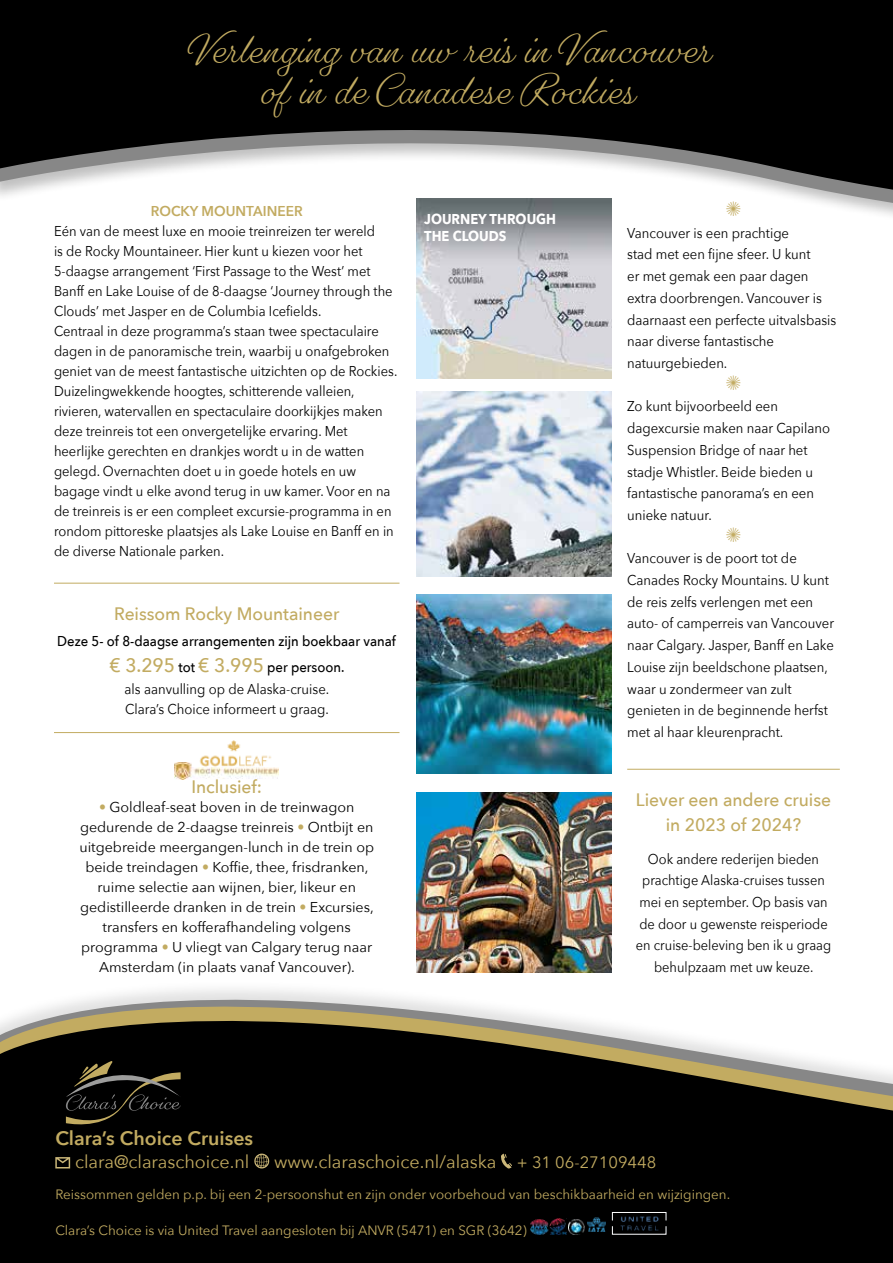
<style>
.page{position:relative;width:893px;height:1263px;background:#fff}
.page>*{position:absolute;margin:0;border:0;box-sizing:border-box;transform-origin:0 0}
.t1{font:500 40.5px/40.5px "Gautreaux";letter-spacing:.01em;color:#c2ab61;text-align:center;scale:.88 1}
.t2{font:600 19.5px "Avenir Next";color:#c2ab61}
.t3{font:500 18px/25.3px "Avenir Next";color:#c2ab61;text-align:center}
.t4{font:18px "Avenir Next";color:#c2ab61}
.t5{font:14.25px/20px "Avenir Next";color:#000;scale:.91 1}
.t6{font:14.25px/21.8px "Avenir Next";color:#000;scale:.92 1}
.t7{font:14.25px/20px "Avenir Next";color:#000;text-align:center}
.t8{font:14.25px/21.8px "Avenir Next";color:#000;text-align:center;scale:.9 1}
.t9{font:500 14.25px/26px "Avenir Next";color:#000;text-align:center;scale:.92 1}
.t10{font:700 14.25px/17.1px "Avenir Next";color:#fff;scale:.91 1}
.t11{font:600 14.25px "Avenir Next";color:#c2ab61;scale:.96 1}
.t12{font:13.5px "Avenir Next";color:#c2ab61}
.s1{font-size:19.5px;color:#c2ab61}
.s2{font-weight:700;color:#c2ab61}
.s3{font-size:16.5px}
</style>
<div class="page">
<img style="left:416px;top:270px;width:195px;height:108px">
<img style="left:416px;top:392px;width:195px;height:184px">
<hr style="left:627px;top:769px;width:213px;height:1px;background:#c2ab61">
<div style="left:0;top:31px;width:893px;height:239px;background:#000;opacity:.25"></div>
<svg style="left:0;top:251px;width:893px;height:13px"></svg>
<svg style="left:0;top:0;width:893px;height:251px;fill:#000"></svg>
<hr style="left:54px;top:583px;width:345px;height:1px;background:#c2ab61">
<hr style="left:54px;top:732px;width:345px;height:1px;background:#c2ab61">
<img style="left:175px;top:762px;width:104px;height:18px">
<img style="left:192px;top:740px;width:87px;height:26px">
<svg style="left:106px;top:990px;width:277px;height:7px;fill:#f0f0f0"></svg>
<svg style="left:36px;top:997px;width:469px;height:14px"></svg>
<svg style="left:0;top:1011px;width:893px;height:252px;background:#22211d"></svg>
<svg style="left:66px;top:1047px;width:115px;height:84px;background:#171611"></svg>
<svg style="left:55px;top:1157px;width:15px;height:11px"></svg>
<svg style="left:254px;top:1153px;width:15px;height:15px"></svg>
<svg style="left:501px;top:1153px;width:11px;height:16px"></svg>
<img style="left:530px;top:1219px;width:18px;height:15px">
<img style="left:550px;top:1219px;width:34px;height:15px">
<img style="left:587px;top:1217px;width:19px;height:15px">
<svg style="left:612px;top:1212px;width:55px;height:23px"></svg>
<img style="left:416px;top:594px;width:195px;height:180px">
<img style="left:416px;top:793px;width:195px;height:179px">
<svg style="left:726px;top:201px;width:14px;height:15px"></svg>
<h1 class="t1" style="left:183px;top:28px;width:599px">Verlenging van uw reis in Vancouver of in de Canadese Rockies</h1>
<p class="t11" style="left:151px;top:199px;width:160px">ROCKY MOUNTAINEER</p>
<p class="t5" style="left:54px;top:220px;width:379px">Eén van de meest luxe en mooie treinreizen ter wereld<br>is de Rocky Mountaineer. Hier kunt u kiezen voor het 5-daagse arrangement ‘First Passage to the West’ met Banff en Lake Louise of de 8-daagse ‘Journey through the Clouds’ met Jasper en de Columbia Icefields.<br>Centraal in deze programma’s staan twee spectaculaire dagen in de panoramische trein, waarbij u onafgebroken geniet van de meest fantastische uitzichten op de Rockies.<br>Duizelingwekkende hoogtes, schitterende valleien, rivieren, watervallen en spectaculaire doorkijkjes maken deze treinreis tot een onvergetelijke ervaring. Met heerlijke gerechten en drankjes wordt u in de watten gelegd. Overnachten doet u in goede hotels en uw bagage vindt u elke avond terug in uw kamer. Voor en na de treinreis is er een compleet excursie-programma in en rondom pittoreske plaatsjes als Lake Louise en Banff en in de diverse Nationale parken.</p>
<p class="t3" style="left:114px;top:600px;width:227px">Reissom Rocky Mountaineer</p>
<p class="t9" style="left:57px;top:627px;width:370px">Deze 5- of 8-daagse arrangementen zijn boekbaar vanaf <span class="s1">€ 3.295</span> tot <span class="s1">€ 3.995</span> per persoon.</p>
<p class="t6" style="left:125px;top:678px;width:224px;line-height:20px">als aanvulling op de Alaska-cruise.<br>Clara’s Choice informeert u graag.</p>
<p class="t3" style="left:191px;top:773px;width:72px">Inclusief:</p>
<p class="t7" style="left:79px;top:796px;width:296px"><span class="s2">•</span> Goldleaf-seat boven in de treinwagon gedurende de 2-daagse treinreis <span class="s2">•</span> Ontbijt en uitgebreide meergangen-lunch in de trein op beide treindagen <span class="s2">•</span> Koffie, thee, frisdranken, ruime selectie aan wijnen, bier, likeur en gedistilleerde dranken in de trein <span class="s2">•</span> Excursies, transfers en kofferafhandeling volgens programma <span class="s2">•</span> U vliegt van Calgary terug naar Amsterdam (in plaats vanaf Vancouver).</p>
<p class="t10" style="left:424px;top:210px;width:147px">JOURNEY THROUGH<br>THE CLOUDS</p>
<p class="t6" style="left:627px;top:221px;width:229px">Vancouver is een prachtige<br>stad met een fijne sfeer. U kunt<br>er met gemak een paar dagen extra doorbrengen. Vancouver is daarnaast een perfecte uitvalsbasis naar diverse fantastische natuurgebieden.</p>
<p class="t6" style="left:627px;top:395px;width:222px">Zo kunt bijvoorbeeld een dagexcursie maken naar Capilano<br>Suspension Bridge of naar het stadje Whistler. Beide bieden u fantastische panorama’s en een unieke natuur.</p>
<p class="t6" style="left:627px;top:547px;width:226px">Vancouver is de poort tot de<br>Canades Rocky Mountains. U kunt de reis zelfs verlengen met een auto- of camperreis van Vancouver naar Calgary. Jasper, Banff en Lake<br>Louise zijn beeldschone plaatsen, waar u zondermeer van zult genieten in de beginnende herfst met al haar kleurenpracht.</p>
<p class="t3" style="left:636px;top:786px;width:197px">Liever een andere cruise in 2023 of 2024?</p>
<p class="t8" style="left:636px;top:847px;width:218px">Ook andere rederijen bieden prachtige Alaska-cruises tussen mei en september. Op basis van de door u gewenste reisperiode en cruise-beleving ben ik u graag behulpzaam met uw keuze.</p>
<h2 class="t2" style="left:55px;top:1121px;width:199px">Clara’s Choice Cruises</h2>
<p class="t4" style="left:75px;top:1147px;width:176px">clara@claraschoice.nl</p>
<p class="t4" style="left:274px;top:1147px;width:384px">www.claraschoice.nl/alaska <span class="s3">+ 31 06-27109448</span></p>
<p class="t12" style="left:55px;top:1182px;width:676px">Reissommen gelden p.p. bij een 2-persoonshut en zijn onder voorbehoud van beschikbaarheid en wijzigingen.</p>
<p class="t12" style="left:55px;top:1218px;width:473px">Clara’s Choice is via United Travel aangesloten bij ANVR (5471) en SGR (3642)</p>
</div>
